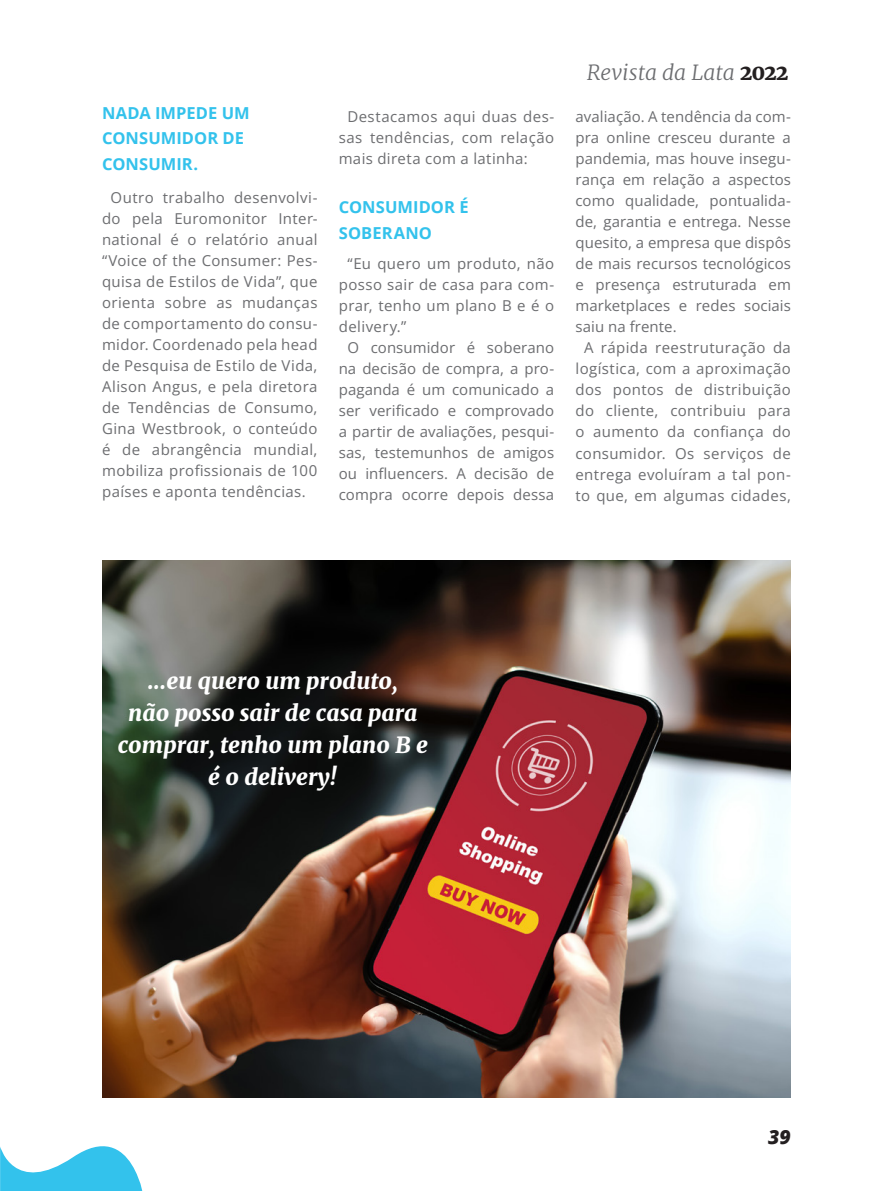
<style>
.page{position:relative;width:893px;height:1191px;background:#fff}
.page>*{position:absolute;margin:0;border:0;box-sizing:border-box;transform-origin:0 0}
.Olho{font:italic 900 22.5px/32px "Merriweather";color:#fff;text-align:center}
.t1{font:italic 300 21px "Merriweather";color:#6c6d70}
.t2{font:italic 800 19.5px "Open Sans";color:#231f20}
.Enter_Tit{font:700 16.5px/25.5px "Open Sans";letter-spacing:.005em;color:#33c2ec}
.Editorial_Text{font:15px/21px "Open Sans";letter-spacing:.025em;color:#6c6d70;text-align:justify}
.Editorial_Text-2{font:15px/21px "Open Sans";letter-spacing:.005em;color:#6c6d70;text-align:center}
.s1{font-weight:900;font-style:normal;color:#231f20}
</style>
<div class="page">
<img style="left:102px;top:560px;width:689px;height:537px">
<svg style="left:0;top:1146px;width:143px;height:45px"></svg>
<p class="Enter_Tit" style="left:102px;top:100px;width:149px">NADA IMPEDE UM<br>CONSUMIDOR DE<br>CONSUMIR.</p>
<p class="Editorial_Text" style="left:102px;top:187px;width:217px;text-indent:9px">Outro trabalho desenvolvi&shy;do pela Euromonitor Inter&shy;national é o relatório anual “Voice of the Consumer: Pes&shy;quisa de Estilos de Vida”, que orienta sobre as mudanças de comportamento do consu&shy;midor. Coordenado pela head de Pesquisa de Estilo de Vida, Alison Angus, e pela diretora de Tendências de Consumo, Gina Westbrook, o conteúdo é de abrangência mundial, mobiliza profissionais de 100 países e aponta tendências.</p>
<p class="Editorial_Text" style="left:339px;top:106px;width:217px;text-indent:9px">Destacamos aqui duas des&shy;sas tendências, com relação mais direta com a latinha:</p>
<p class="Enter_Tit" style="left:339px;top:194px;width:131px">CONSUMIDOR É<br>SOBERANO</p>
<p class="Editorial_Text" style="left:339px;top:252px;width:217px;text-indent:9px">“Eu quero um produto, não posso sair de casa para com&shy;prar, tenho um plano B e é o delivery.”</p>
<p class="Editorial_Text-2" style="left:339px;top:336px;width:217px">O consumidor é soberano na decisão de compra, a pro&shy;paganda é um comunicado a ser verificado e comprovado a partir de avaliações, pesqui&shy;sas, testemunhos de amigos ou influencers. A decisão de compra ocorre depois dessa</p>
<h2 class="t1" style="left:587px;top:58px;width:203px">Revista da Lata <span class="s1">2022</span></h2>
<p class="Editorial_Text" style="left:575px;top:106px;width:217px">avaliação. A tendência da com&shy;pra online cresceu durante a pandemia, mas houve insegu&shy;rança em relação a aspectos como qualidade, pontualida&shy;de, garantia e entrega. Nesse quesito, a empresa que dispôs de mais recursos tecnológicos e presença estruturada em marketplaces e redes sociais saiu na frente.</p>
<p class="Editorial_Text" style="left:575px;top:337px;width:217px;text-align:center">A rápida reestruturação da logística, com a aproximação dos pontos de distribuição do cliente, contribuiu para o aumento da confiança do consumidor. Os serviços de entrega evoluíram a tal pon&shy;to que, em algumas cidades,</p>
<p class="Olho" style="left:118px;top:664px;width:312px">...eu quero um produto,<br>não posso sair de casa para comprar, tenho um plano B e é o delivery!</p>
<h3 class="t2" style="left:768px;top:1122px;width:24px">39</h3>
</div>
